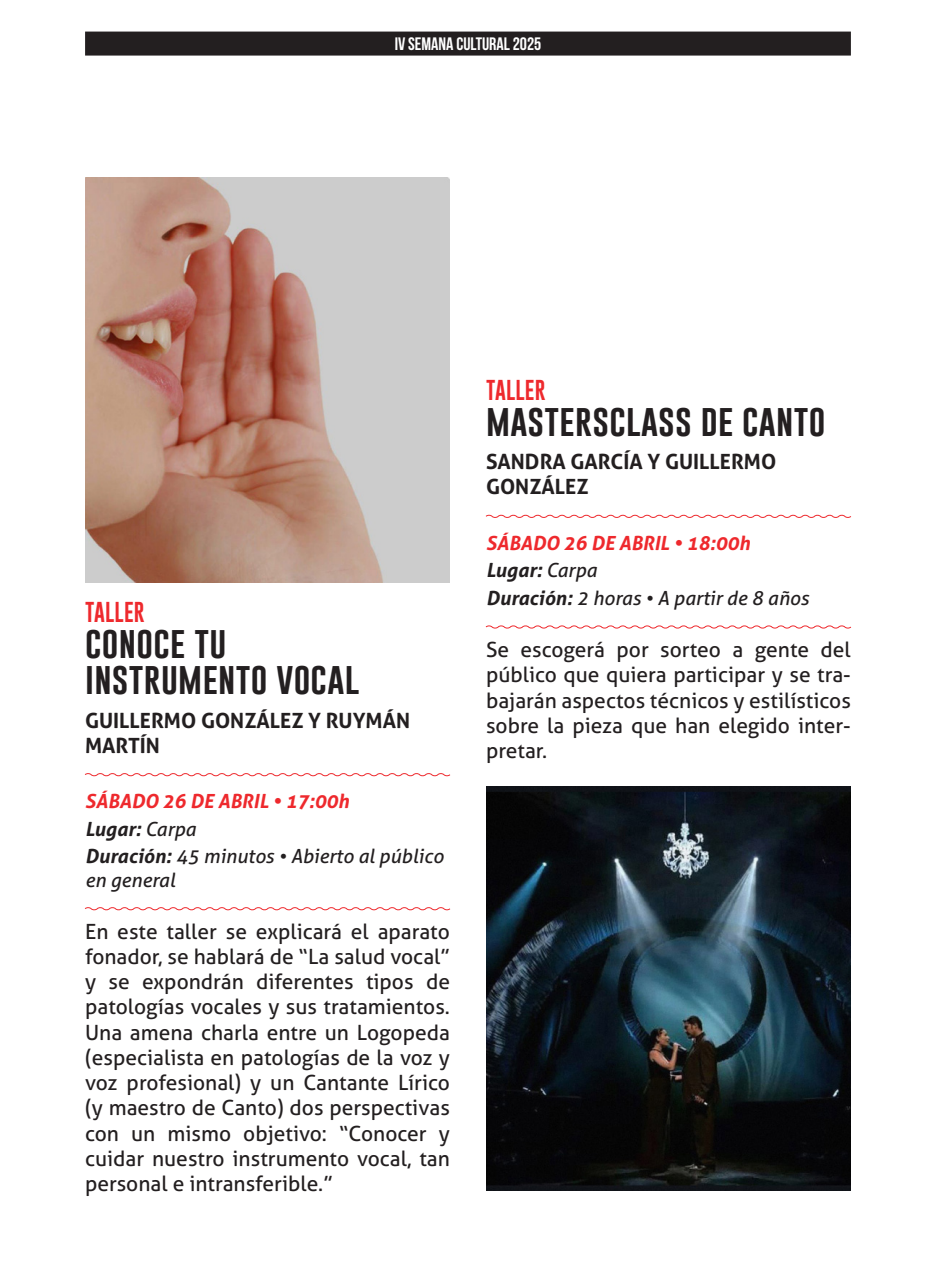
<style>
.page{position:relative;width:936px;height:1276px;background:#fff}
.page>*{position:absolute;margin:0;border:0;box-sizing:border-box;transform-origin:0 0}
.Titulo{font:33px/36px "Gobold";letter-spacing:.01em;color:#231f20}
.TEXTO{font:21px/25.2px "Aller";color:#231f20;text-align:justify}
.Profesor{font:700 21px/25.2px "Aller";color:#231f20}
.TAller{font:21px "Gobold";letter-spacing:.01em;color:#ee292d}
.Lugar{font:italic 19.5px/23.4px "Aller";color:#231f20}
.Fecha_y_hora{font:italic 700 19.5px "Aller";color:#ee292d}
.Lugar-2{font:italic 700 19.5px "Aller";color:#231f20}
.t1{font:700 18px "Bebas Neue";color:#fff}
.s1{font-weight:400}
.s2{font-weight:700}
</style>
<div class="page">
<div style="left:97px;top:32px;width:741px;height:24px;background:#231f20"></div>
<svg style="left:485px;top:514px;width:367px;height:4px"></svg>
<svg style="left:485px;top:625px;width:367px;height:4px"></svg>
<svg style="left:84px;top:773px;width:367px;height:4px"></svg>
<svg style="left:84px;top:907px;width:367px;height:4px"></svg>
<img style="left:85px;top:178px;width:365px;height:404px">
<img style="left:486px;top:786px;width:364px;height:405px">
<p class="t1" style="left:394px;top:34px;width:148px">IV SEMANA CULTURAL 2025</p>
<p class="TAller" style="left:85px;top:598px;width:61px">TALLER</p>
<p class="Titulo" style="left:85px;top:624px;width:276px">conoce tu instrumento vocal</p>
<p class="Profesor" style="left:85px;top:707px;width:326px">GUILLERMO GONZÁLEZ Y RUYMÁN<br>MARTÍN</p>
<p class="Fecha_y_hora" style="left:85px;top:789px;width:266px">SÁBADO 26 DE ABRIL • 17:00h</p>
<p class="Lugar-2" style="left:85px;top:816px;width:112px">Lugar: <span class="s1">Carpa</span></p>
<p class="Lugar" style="left:85px;top:844px;width:360px"><span class="s2">Duración:</span> 45 minutos • Abierto al público en general</p>
<p class="TEXTO" style="left:85px;top:918px;width:366px">En este taller se explicará el aparato fonador, se hablará de “La salud vocal” y se expondrán diferentes tipos de patologías vocales y sus tratamientos.<br>Una amena charla entre un Logopeda (especialista en patologías de la voz y voz profesional) y un Cantante Lírico (y maestro de Canto) dos perspectivas con un mismo objetivo: “Conocer y cuidar nuestro instrumento vocal, tan personal e intransferible.”</p>
<p class="TAller" style="left:486px;top:376px;width:61px">TALLER</p>
<p class="Titulo" style="left:486px;top:402px;width:341px">mastersclass de canto</p>
<p class="Profesor" style="left:486px;top:449px;width:292px">SANDRA GARCÍA Y GUILLERMO<br>GONZÁLEZ</p>
<p class="Fecha_y_hora" style="left:486px;top:531px;width:266px">SÁBADO 26 DE ABRIL • 18:00h</p>
<p class="Lugar-2" style="left:486px;top:558px;width:112px">Lugar: <span class="s1">Carpa</span></p>
<p class="Lugar" style="left:486px;top:586px;width:324px"><span class="s2">Duración:</span> 2 horas • A partir de 8 años</p>
<p class="TEXTO" style="left:486px;top:637px;width:366px">Se escogerá por sorteo a gente del público que quiera participar y se tra&shy;bajarán aspectos técnicos y estilísticos sobre la pieza que han elegido inter&shy;pretar.</p>
</div>
